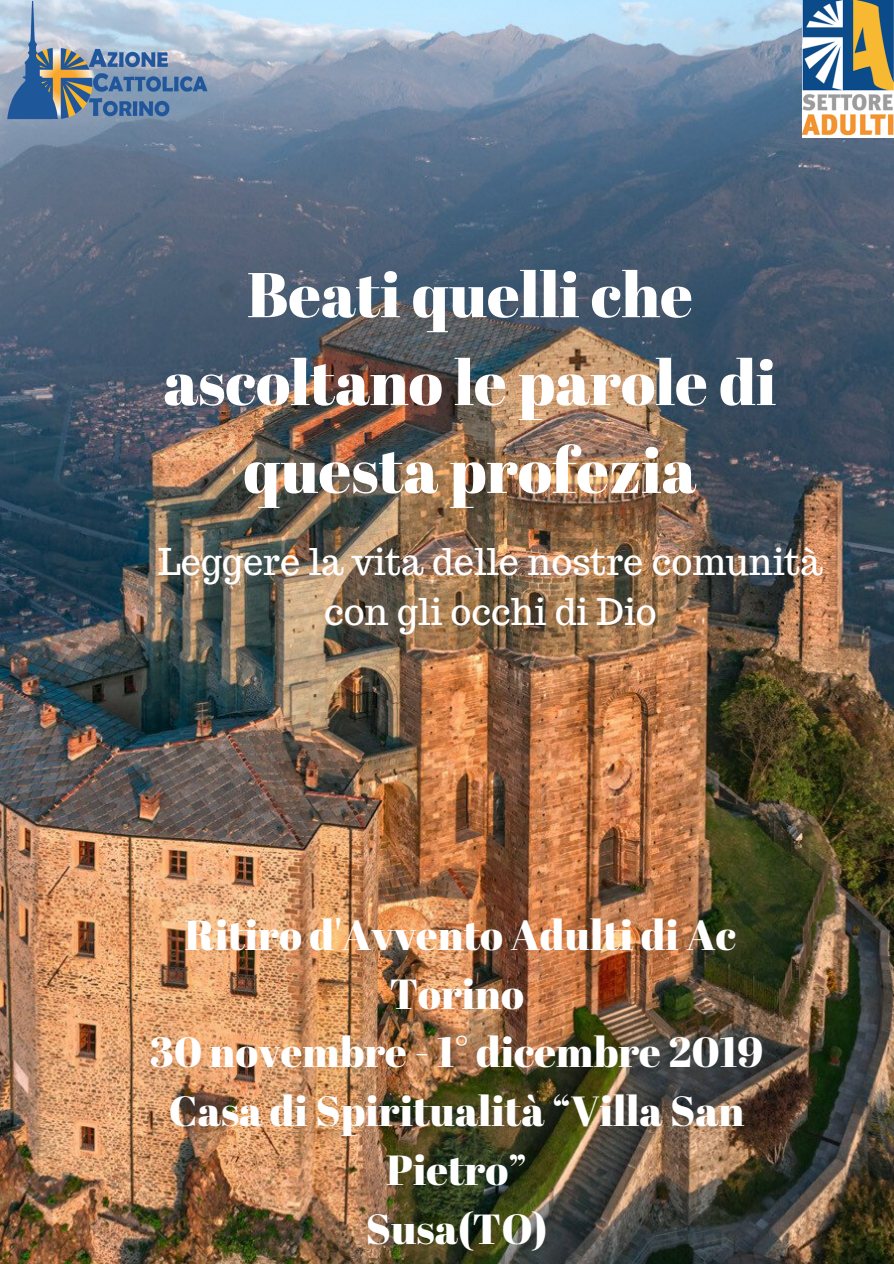
<style>
.page{position:relative;width:894px;height:1264px;background:#fff}
.page>*{position:absolute;margin:0;border:0;box-sizing:border-box;transform-origin:0 0}
.t1{font:63px/87.8px "Abril Fatface";color:#fff;text-align:center}
.t2{font:42px/58.8px "Abril Fatface";color:#fff;text-align:center}
.t3{font:36px/49.5px "Trocchi";color:#fff;text-align:center}
</style>
<div class="page">
<img style="left:0;top:0;width:893px;height:1263px">
<img style="left:802px;top:0;width:91px;height:137px">
<img style="left:1px;top:0;width:222px;height:123px">
<h1 class="t1" style="left:163px;top:249px;width:614px">Beati quelli che ascoltano le parole di questa profezia</h1>
<p class="t3" style="left:158px;top:537px;width:665px">Leggere la vita delle nostre comunità con gli occhi di Dio</p>
<p class="t2" style="left:150px;top:904px;width:615px">Ritiro d'Avvento Adulti di Ac<br>Torino<br>30 novembre - 1° dicembre 2019<br>Casa di Spiritualità “Villa San<br>Pietro”<br>Susa(TO)</p>
</div>
